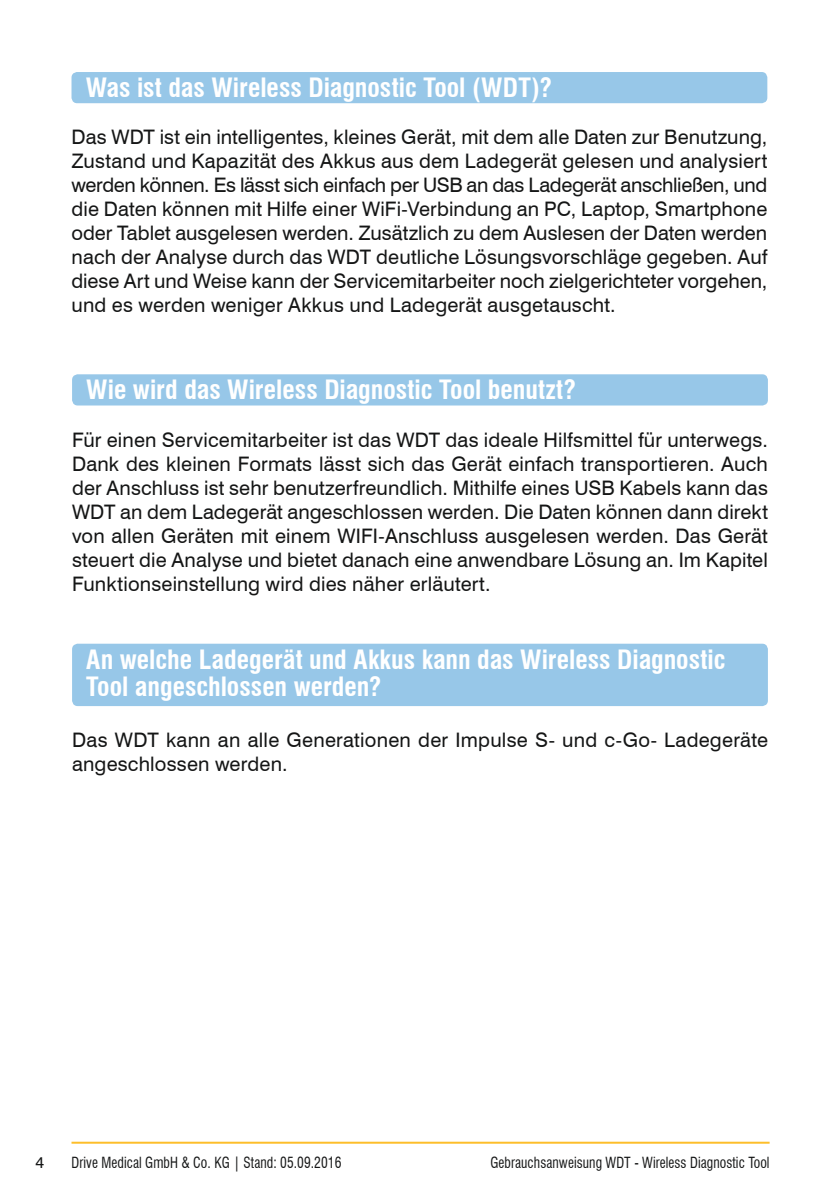
<style>
.page{position:relative;width:840px;height:1191px;background:#fff}
.page>*{position:absolute;margin:0;border:0;box-sizing:border-box;transform-origin:0 0}
.t1{font:700 condensed 26px/27px "Swiss 721 BT";color:#fff}
.t2{font:20px/24px "Swiss 721 BT";letter-spacing:.01em;color:#151616;text-align:justify}
.t3{font:16px "Swiss 721 BT";color:#151616}
.t4{font:condensed 15px "Swiss 721 BT";letter-spacing:.005em;color:#151616;scale:.9 1}
</style>
<div class="page">
<hr style="left:71px;top:1141px;width:698px;height:2px;background:#fdbe2a">
<div style="left:71px;top:72px;width:695px;height:31px;background:#97c7e8;border-radius:6px"></div>
<div style="left:72px;top:374px;width:695px;height:31px;background:#97c7e8;border-radius:6px"></div>
<div style="left:72px;top:643px;width:695px;height:63px;background:#97c7e8;border-radius:6px"></div>
<h1 class="t1" style="left:86px;top:74px;width:467px">Was ist das Wireless Diagnostic Tool (WDT)?</h1>
<p class="t2" style="left:71px;top:125px;width:697px">Das WDT ist ein intelligentes, kleines Gerät, mit dem alle Daten zur Benutzung, Zustand und Kapazität des Akkus aus dem Ladegerät gelesen und analysiert werden können. Es lässt sich einfach per USB an das Ladegerät anschließen, und die Daten können mit Hilfe einer WiFi-Verbindung an PC, Laptop, Smartphone oder Tablet ausgelesen werden. Zusätzlich zu dem Auslesen der Daten werden nach der Analyse durch das WDT deutliche Lösungsvorschläge gegeben. Auf diese Art und Weise kann der Servicemitarbeiter noch zielgerichteter vorgehen, und es werden weniger Akkus und Ladegerät ausgetauscht.</p>
<h1 class="t1" style="left:86px;top:376px;width:491px">Wie wird das Wireless Diagnostic Tool benutzt?</h1>
<p class="t2" style="left:72px;top:427px;width:697px">Für einen Servicemitarbeiter ist das WDT das ideale Hilfsmittel für unterwegs.<br>Dank des kleinen Formats lässt sich das Gerät einfach transportieren. Auch der Anschluss ist sehr benutzerfreundlich. Mithilfe eines USB Kabels kann das WDT an dem Ladegerät angeschlossen werden. Die Daten können dann direkt von allen Geräten mit einem WIFI-Anschluss ausgelesen werden. Das Gerät steuert die Analyse und bietet danach eine anwendbare Lösung an. Im Kapitel Funktionseinstellung wird dies näher erläutert.</p>
<h1 class="t1" style="left:86px;top:645px;width:640px">An welche Ladegerät und Akkus kann das Wireless Diagnostic<br>Tool angeschlossen werden?</h1>
<p class="t2" style="left:72px;top:728px;width:697px">Das WDT kann an alle Generationen der Impulse S- und c-Go- Ladegeräte angeschlossen werden.</p>
<p class="t3" style="left:35px;top:1152px;width:10px">4</p>
<p class="t4" style="left:71px;top:1153px;width:301px">Drive Medical GmbH &amp; Co. KG | Stand: 05.09.2016</p>
<p class="t4" style="left:490px;top:1153px;width:311px">Gebrauchsanweisung WDT - Wireless Diagnostic Tool</p>
</div>
